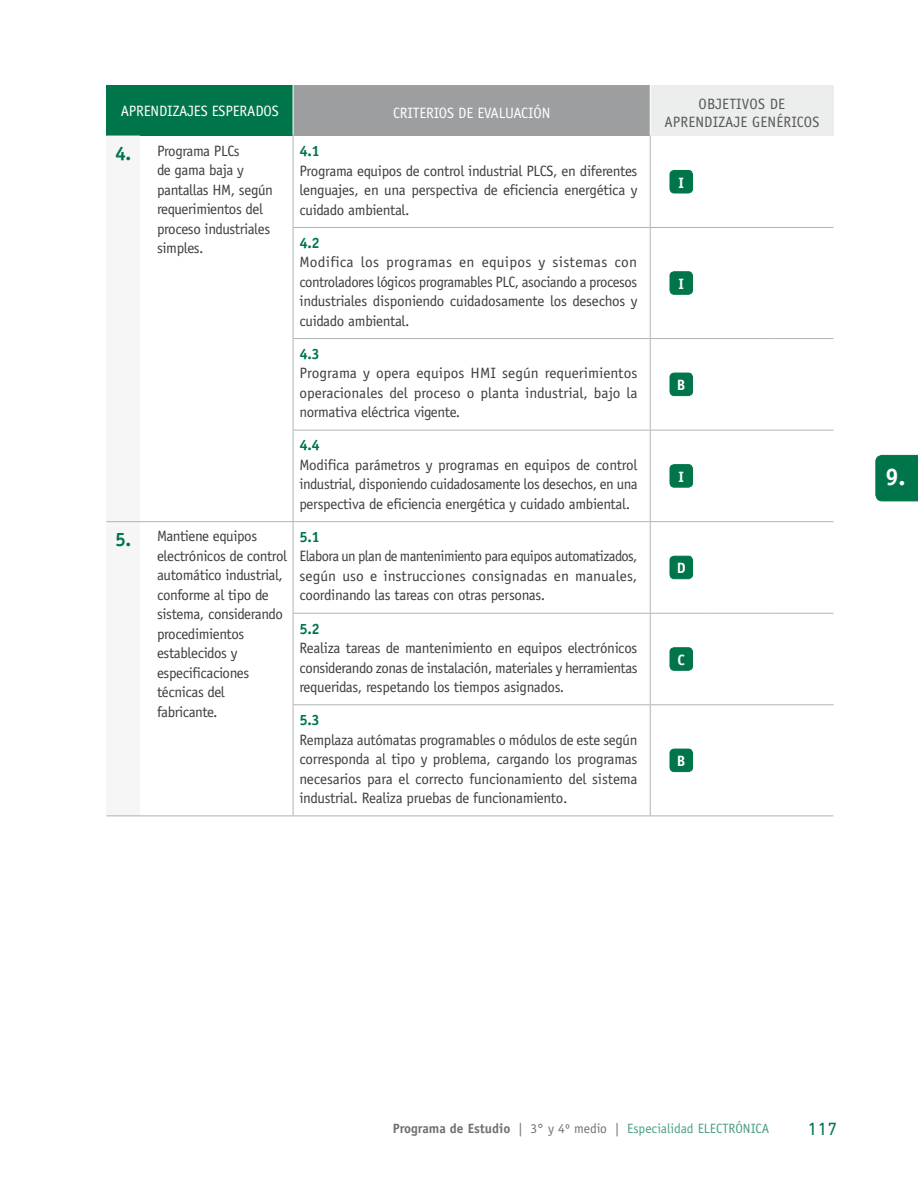
<style>
.page{position:relative;width:918px;height:1188px;background:#fff}
.page>*{position:absolute;margin:0;border:0;box-sizing:border-box;transform-origin:0 0}
.t1{font:700 24px "Officina Sans";color:#fff}
.t2{font:18px "DIN Next LT Pro";color:#007549}
.t3{font:15px/19.5px "Officina Sans";letter-spacing:-.025em;color:#3e3d40;text-align:justify}
.t4{font:15px "Officina Sans";letter-spacing:-.01em;color:#fff}
.t5{font:15px "Officina Sans";letter-spacing:.01em;color:#58585a}
.t6{font:700 15px "Officina Sans";color:#007549}
.t7{font:700 15px "Officina Sans";color:#fff}
.t8{font:13.5px "Officina Sans";color:#4d9f80}
.s1{font-weight:700;font-size:19.5px;color:#007549}
.s2{font-weight:700;color:#707172}
.s3{color:#707172}
</style>
<div class="page">
<div style="left:106px;top:85px;width:187px;height:51px;background:#007549"></div>
<div style="left:293px;top:85px;width:357px;height:51px;background:#9c9e9f"></div>
<div style="left:650px;top:85px;width:183px;height:51px;background:#eceded"></div>
<hr style="left:833px;top:85px;width:1px;height:51px;background:#eceded">
<hr style="left:293px;top:227px;width:357px;height:1px;background:#b1b3b4">
<hr style="left:650px;top:227px;width:62px;height:1px;background:#b1b3b4">
<hr style="left:712px;top:227px;width:61px;height:1px;background:#b1b3b4">
<hr style="left:773px;top:227px;width:60px;height:1px;background:#b1b3b4">
<hr style="left:293px;top:338px;width:357px;height:1px;background:#b1b3b4">
<hr style="left:650px;top:338px;width:62px;height:1px;background:#b1b3b4">
<hr style="left:712px;top:338px;width:61px;height:1px;background:#b1b3b4">
<hr style="left:773px;top:338px;width:60px;height:1px;background:#b1b3b4">
<hr style="left:293px;top:430px;width:357px;height:1px;background:#b1b3b4">
<hr style="left:650px;top:430px;width:62px;height:1px;background:#b1b3b4">
<hr style="left:712px;top:430px;width:61px;height:1px;background:#b1b3b4">
<hr style="left:773px;top:430px;width:60px;height:1px;background:#b1b3b4">
<hr style="left:293px;top:521px;width:357px;height:1px;background:#b1b3b4">
<hr style="left:650px;top:521px;width:62px;height:1px;background:#b1b3b4">
<hr style="left:712px;top:521px;width:61px;height:1px;background:#b1b3b4">
<hr style="left:773px;top:521px;width:60px;height:1px;background:#b1b3b4">
<hr style="left:293px;top:613px;width:357px;height:1px;background:#b1b3b4">
<hr style="left:650px;top:613px;width:62px;height:1px;background:#b1b3b4">
<hr style="left:712px;top:613px;width:61px;height:1px;background:#b1b3b4">
<hr style="left:773px;top:613px;width:60px;height:1px;background:#b1b3b4">
<hr style="left:293px;top:704px;width:357px;height:1px;background:#b1b3b4">
<hr style="left:650px;top:704px;width:62px;height:1px;background:#b1b3b4">
<hr style="left:712px;top:704px;width:61px;height:1px;background:#b1b3b4">
<hr style="left:773px;top:704px;width:60px;height:1px;background:#b1b3b4">
<hr style="left:293px;top:815px;width:357px;height:1px;background:#b1b3b4">
<hr style="left:650px;top:815px;width:62px;height:1px;background:#b1b3b4">
<hr style="left:712px;top:815px;width:61px;height:1px;background:#b1b3b4">
<hr style="left:773px;top:815px;width:60px;height:1px;background:#b1b3b4">
<hr style="left:293px;top:136px;width:1px;height:91px;background:#b1b3b4">
<hr style="left:293px;top:228px;width:1px;height:110px;background:#b1b3b4">
<hr style="left:293px;top:339px;width:1px;height:91px;background:#b1b3b4">
<hr style="left:293px;top:430px;width:1px;height:91px;background:#b1b3b4">
<hr style="left:140px;top:521px;width:153px;height:1px;background:#b1b3b4">
<hr style="left:140px;top:815px;width:153px;height:1px;background:#b1b3b4">
<hr style="left:293px;top:522px;width:1px;height:91px;background:#b1b3b4">
<hr style="left:293px;top:614px;width:1px;height:90px;background:#b1b3b4">
<hr style="left:293px;top:705px;width:1px;height:110px;background:#b1b3b4">
<hr style="left:106px;top:815px;width:34px;height:1px;background:#b1b3b4">
<hr style="left:106px;top:521px;width:34px;height:1px;background:#b1b3b4">
<hr style="left:293px;top:85px;width:1px;height:51px;background:#fff">
<hr style="left:650px;top:85px;width:1px;height:51px;background:#fff">
<hr style="left:650px;top:136px;width:1px;height:91px;background:#b1b3b4">
<hr style="left:650px;top:228px;width:1px;height:110px;background:#b1b3b4">
<hr style="left:650px;top:339px;width:1px;height:91px;background:#b1b3b4">
<hr style="left:650px;top:430px;width:1px;height:91px;background:#b1b3b4">
<hr style="left:650px;top:522px;width:1px;height:91px;background:#b1b3b4">
<hr style="left:650px;top:614px;width:1px;height:90px;background:#b1b3b4">
<hr style="left:650px;top:705px;width:1px;height:110px;background:#b1b3b4">
<div style="left:670px;top:170px;width:23px;height:23px;background:#007549;border-radius:4px"></div>
<div style="left:670px;top:170px;width:23px;height:23px;border:1px solid #007549;border-radius:4px"></div>
<div style="left:670px;top:272px;width:23px;height:22px;background:#007549;border-radius:4px"></div>
<div style="left:670px;top:271px;width:23px;height:24px;border:1px solid #007549;border-radius:4px"></div>
<div style="left:670px;top:373px;width:23px;height:23px;background:#007549;border-radius:4px"></div>
<div style="left:670px;top:373px;width:23px;height:23px;border:1px solid #007549;border-radius:4px"></div>
<div style="left:670px;top:465px;width:23px;height:22px;background:#007549;border-radius:4px"></div>
<div style="left:670px;top:464px;width:23px;height:23px;border:1px solid #007549;border-radius:4px"></div>
<div style="left:670px;top:556px;width:23px;height:23px;background:#007549;border-radius:4px"></div>
<div style="left:670px;top:556px;width:23px;height:23px;border:1px solid #007549;border-radius:4px"></div>
<div style="left:670px;top:648px;width:23px;height:22px;background:#007549;border-radius:4px"></div>
<div style="left:670px;top:647px;width:23px;height:24px;border:1px solid #007549;border-radius:4px"></div>
<div style="left:670px;top:749px;width:23px;height:23px;background:#007549;border-radius:4px"></div>
<div style="left:670px;top:749px;width:23px;height:23px;border:1px solid #007549;border-radius:4px"></div>
<svg style="left:875px;top:455px;width:43px;height:46px;background:#04774c"></svg>
<p class="t4" style="left:121px;top:102px;width:9px">Aprend</p>
<p class="t4" style="left:167px;top:102px;width:60px">izajes Esper</p>
<p class="t4" style="left:247px;top:102px;width:17px">ados</p>
<p class="t4" style="left:393px;top:104px;width:149px">Criterios de Evaluación</p>
<p class="t3" style="left:157px;top:141px;width:118px;text-align:left;text-indent:-42px"><span class="s1">4.</span> Programa PLCs<br>de gama baja y pantallas HM, según requerimientos del proceso industriales simples.</p>
<p class="t6" style="left:299px;top:142px;width:22px">4.1</p>
<p class="t3" style="left:299px;top:161px;width:340px">Programa equipos de control industrial PLCS, en diferentes lenguajes, en una perspectiva de eficiencia energética y cuidado ambiental.</p>
<p class="t6" style="left:299px;top:233px;width:22px">4.2</p>
<p class="t3" style="left:299px;top:252px;width:340px">Modifica los programas en equipos y sistemas con controladores lógicos programables PLC, asociando a procesos industriales disponiendo cuidadosamente los desechos y cuidado ambiental.</p>
<p class="t6" style="left:299px;top:344px;width:22px">4.3</p>
<p class="t3" style="left:299px;top:364px;width:340px">Programa y opera equipos HMI según requerimientos operacionales del proceso o planta industrial, bajo la normativa eléctrica vigente.</p>
<p class="t6" style="left:299px;top:436px;width:22px">4.4</p>
<p class="t3" style="left:299px;top:455px;width:340px">Modifica parámetros y programas en equipos de control industrial, disponiendo cuidadosamente los desechos, en una perspectiva de eficiencia energética y cuidado ambiental.</p>
<p class="t3" style="left:157px;top:527px;width:132px;text-align:left;text-indent:-42px"><span class="s1">5.</span> Mantiene equipos electrónicos de control automático industrial, conforme al tipo de sistema, considerando procedimientos establecidos y especificaciones técnicas del fabricante.</p>
<p class="t6" style="left:299px;top:528px;width:22px">5.1</p>
<p class="t3" style="left:299px;top:547px;width:340px">Elabora un plan de mantenimiento para equipos automatizados, según uso e instrucciones consignadas en manuales, coordinando las tareas con otras personas.</p>
<p class="t6" style="left:299px;top:619px;width:22px">5.2</p>
<p class="t3" style="left:299px;top:638px;width:340px">Realiza tareas de mantenimiento en equipos electrónicos considerando zonas de instalación, materiales y herramientas requeridas, respetando los tiempos asignados.</p>
<p class="t6" style="left:299px;top:711px;width:22px">5.3</p>
<p class="t3" style="left:299px;top:730px;width:340px">Remplaza autómatas programables o módulos de este según corresponda al tipo y problema, cargando los programas necesarios para el correcto funcionamiento del sistema industrial. Realiza pruebas de funcionamiento.</p>
<p class="t5" style="left:699px;top:95px;width:17px">Objet</p>
<p class="t5" style="left:736px;top:95px;width:15px">ivos</p>
<p class="t5" style="left:770px;top:95px;width:8px">de</p>
<p class="t5" style="left:664px;top:113px;width:9px">Aprend</p>
<p class="t5" style="left:713px;top:113px;width:56px">izaje Genér</p>
<p class="t5" style="left:791px;top:113px;width:14px">icos</p>
<p class="t7" style="left:678px;top:173px;width:7px">I</p>
<p class="t7" style="left:678px;top:274px;width:7px">I</p>
<p class="t7" style="left:677px;top:376px;width:10px">B</p>
<p class="t7" style="left:678px;top:467px;width:7px">I</p>
<p class="t7" style="left:677px;top:559px;width:10px">D</p>
<p class="t7" style="left:678px;top:650px;width:9px">C</p>
<p class="t7" style="left:677px;top:752px;width:10px">B</p>
<h1 class="t1" style="left:885px;top:462px;width:21px">9.</h1>
<p class="t8" style="left:393px;top:1121px;width:378px"><span class="s2">Programa de Estudio</span> <span class="s3">| 3° y 4º medio |</span> Especialidad ELECTRÓNICA</p>
<p class="t2" style="left:808px;top:1118px;width:31px">117</p>
</div>
